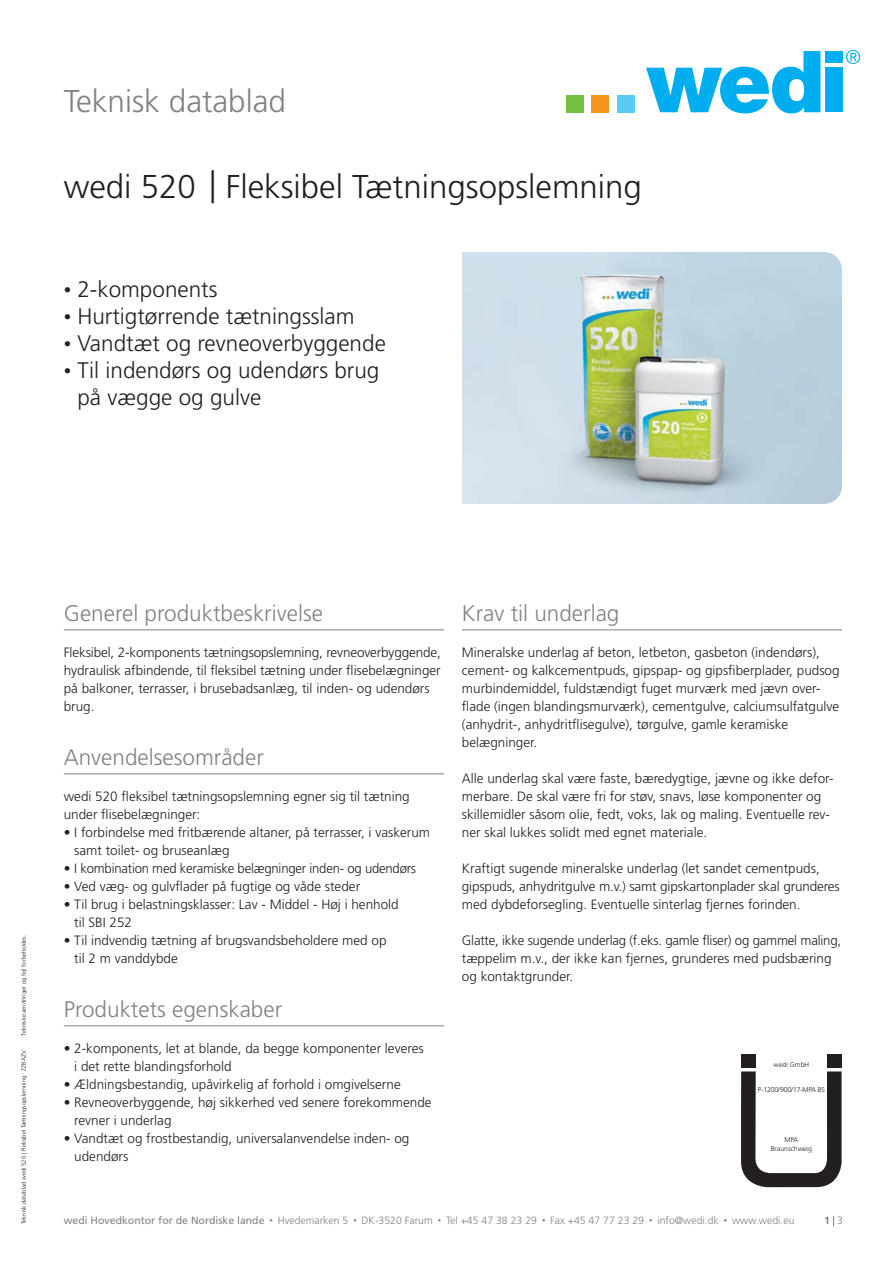
<style>
.page{position:relative;width:893px;height:1263px;background:#fff}
.page>*{position:absolute;margin:0;border:0;box-sizing:border-box;transform-origin:0 0}
.t1{font:300 33px "Frutiger LT Std";color:#231f20}
.t2{font:300 31.5px "Frutiger LT Std";color:#808285}
.t3{font:300 22.5px/27px "Frutiger LT Std";color:#231f20}
.t4{font:300 22.5px "Frutiger LT Std";color:#808285}
.t5{font:300 13.5px/18px "Frutiger LT Std";color:#231f20}
.t6{font:300 10.5px "Frutiger LT Std";color:#808285}
.t7{font:700 10.5px "Frutiger LT Std";color:#808285}
.t8{font:300 6.9px/8.4px "Frutiger LT Std";color:#231f20;text-align:center}
.t9{font:300 6.9px "Frutiger LT Std";letter-spacing:-.02em;color:#231f20}
.t10{font:300 6px "Frutiger LT Std";color:#231f20}
.s1{font-size:15px}
.s2{font-weight:400}
.s3{font-weight:300}
</style>
<div class="page">
<hr style="left:64px;top:630px;width:380px;height:1px;background:#808285">
<hr style="left:64px;top:774px;width:380px;height:1px;background:#808285">
<hr style="left:64px;top:1026px;width:380px;height:1px;background:#808285">
<hr style="left:462px;top:630px;width:380px;height:1px;background:#808285">
<img style="left:462px;top:252px;width:380px;height:252px">
<div style="left:566px;top:95px;width:17px;height:17px;background:#72bf44"></div>
<div style="left:592px;top:95px;width:17px;height:17px;background:#f7931d"></div>
<div style="left:617px;top:95px;width:17px;height:17px;background:#5bcbf5"></div>
<svg style="left:846px;top:50px;width:14px;height:14px"></svg>
<svg style="left:646px;top:51px;width:174px;height:62px"></svg>
<div style="left:825px;top:51px;width:17px;height:12px;background:#00aeef"></div>
<div style="left:825px;top:68px;width:17px;height:44px;background:#00aeef"></div>
<svg style="left:741px;top:1071px;width:100px;height:116px"></svg>
<div style="left:741px;top:1054px;width:15px;height:13px;background:#231f20"></div>
<div style="left:827px;top:1054px;width:14px;height:13px;background:#231f20"></div>
<h2 class="t2" style="left:64px;top:89px;width:224px">Teknisk datablad</h2>
<h1 class="t1" style="left:64px;top:173px;width:580px">wedi 520 | Fleksibel Tætningsopslemning</h1>
<h3 class="t3" style="left:64px;top:277px;width:155px"><span class="s1">•</span> 2-komponents</h3>
<h3 class="t3" style="left:64px;top:304px;width:292px"><span class="s1">•</span> Hurtigtørrende tætningsslam</h3>
<h3 class="t3" style="left:64px;top:331px;width:324px"><span class="s1">•</span> Vandtæt og revneoverbyggende</h3>
<h3 class="t3" style="left:77px;top:358px;width:303px;text-indent:-14px"><span class="s1">•</span> Til indendørs og udendørs brug på vægge og gulve</h3>
<p class="t10" style="left:21px;top:1036px;width:103px;rotate:-90deg">Tekniske ændringer og fejl forbeholdes.</p>
<p class="t10" style="left:21px;top:1224px;width:175px;rotate:-90deg">Teknisk datablad wedi 520 | Fleksibel Tætningsopslemning · ZZBAZV</p>
<h3 class="t4" style="left:64px;top:604px;width:261px">Generel produktbeskrivelse</h3>
<p class="t5" style="left:64px;top:644px;width:379px">Fleksibel, 2-komponents tætningsopslemning, revneoverbyggende, hydraulisk afbindende, til fleksibel tætning under flisebelægninger på balkoner, terrasser, i brusebadsanlæg, til inden- og udendørs brug.</p>
<h3 class="t4" style="left:64px;top:748px;width:202px">Anvendelsesområder</h3>
<p class="t5" style="left:64px;top:788px;width:347px">wedi 520 fleksibel tætningsopslemning egner sig til tætning under flisebelægninger:</p>
<p class="t5" style="left:74px;top:824px;width:357px;text-indent:-11px">• I forbindelse med fritbærende altaner, på terrasser, i vaskerum samt toilet- og bruseanlæg</p>
<p class="t5" style="left:64px;top:860px;width:354px">• I kombination med keramiske belægninger inden- og udendørs</p>
<p class="t5" style="left:64px;top:878px;width:298px">• Ved væg- og gulvflader på fugtige og våde steder</p>
<p class="t5" style="left:74px;top:896px;width:326px;text-indent:-11px">• Til brug i belastningsklasser: Lav - Middel - Høj i henhold til SBI 252</p>
<p class="t5" style="left:74px;top:932px;width:314px;text-indent:-11px">• Til indvendig tætning af brugsvandsbeholdere med op til 2 m vanddybde</p>
<h3 class="t4" style="left:64px;top:1000px;width:220px">Produktets egenskaber</h3>
<p class="t5" style="left:74px;top:1040px;width:351px;text-indent:-11px">• 2-komponents, let at blande, da begge komponenter leveres i det rette blandingsforhold</p>
<p class="t5" style="left:64px;top:1076px;width:339px">• Ældningsbestandig, upåvirkelig af forhold i omgivelserne</p>
<p class="t5" style="left:74px;top:1094px;width:359px;text-indent:-11px">• Revneoverbyggende, høj sikkerhed ved senere forekommende revner i underlag</p>
<p class="t5" style="left:74px;top:1130px;width:337px;text-indent:-11px">• Vandtæt og frostbestandig, universalanvendelse inden- og udendørs</p>
<h3 class="t4" style="left:462px;top:604px;width:159px">Krav til underlag</h3>
<p class="t5" style="left:462px;top:644px;width:379px">Mineralske underlag af beton, letbeton, gasbeton (indendørs), cement- og kalkcementpuds, gipspap- og gipsfiberplader, pudsog murbindemiddel, fuldstændigt fuget murværk med jævn over&shy;flade (ingen blandingsmurværk), cementgulve, calciumsulfatgulve (anhydrit-, anhydritflisegulve), tørgulve, gamle keramiske belægninger.</p>
<p class="t5" style="left:462px;top:770px;width:373px">Alle underlag skal være faste, bæredygtige, jævne og ikke defor&shy;merbare. De skal være fri for støv, snavs, løse komponenter og skillemidler såsom olie, fedt, voks, lak og maling. Eventuelle rev&shy;ner skal lukkes solidt med egnet materiale.</p>
<p class="t5" style="left:462px;top:860px;width:379px">Kraftigt sugende mineralske underlag (let sandet cementpuds, gipspuds, anhydritgulve m.v.) samt gipskartonplader skal grunderes med dybdeforsegling. Eventuelle sinterlag fjernes forinden.</p>
<p class="t5" style="left:462px;top:932px;width:381px">Glatte, ikke sugende underlag (f.eks. gamle fliser) og gammel maling, tæppelim m.v., der ikke kan fjernes, grunderes med pudsbæring og kontaktgrunder.</p>
<p class="t8" style="left:774px;top:1061px;width:37px">wedi GmbH</p>
<p class="t9" style="left:758px;top:1087px;width:69px">P-1200/900/17-MPA BS</p>
<p class="t8" style="left:771px;top:1136px;width:43px">MPA<br>Braunschweig</p>
<p class="t6" style="left:64px;top:1216px;width:732px"><span class="s2">wedi Hovedkontor for de Nordiske lande</span> ▪ Hvedemarken 5 ▪ DK-3520 Farum ▪ Tel +45 47 38 23 29 ▪ Fax +45 47 77 23 29 ▪ info@wedi.dk ▪ www.wedi.eu</p>
<p class="t7" style="left:824px;top:1215px;width:20px">1 <span class="s3">3</span></p>
</div>
